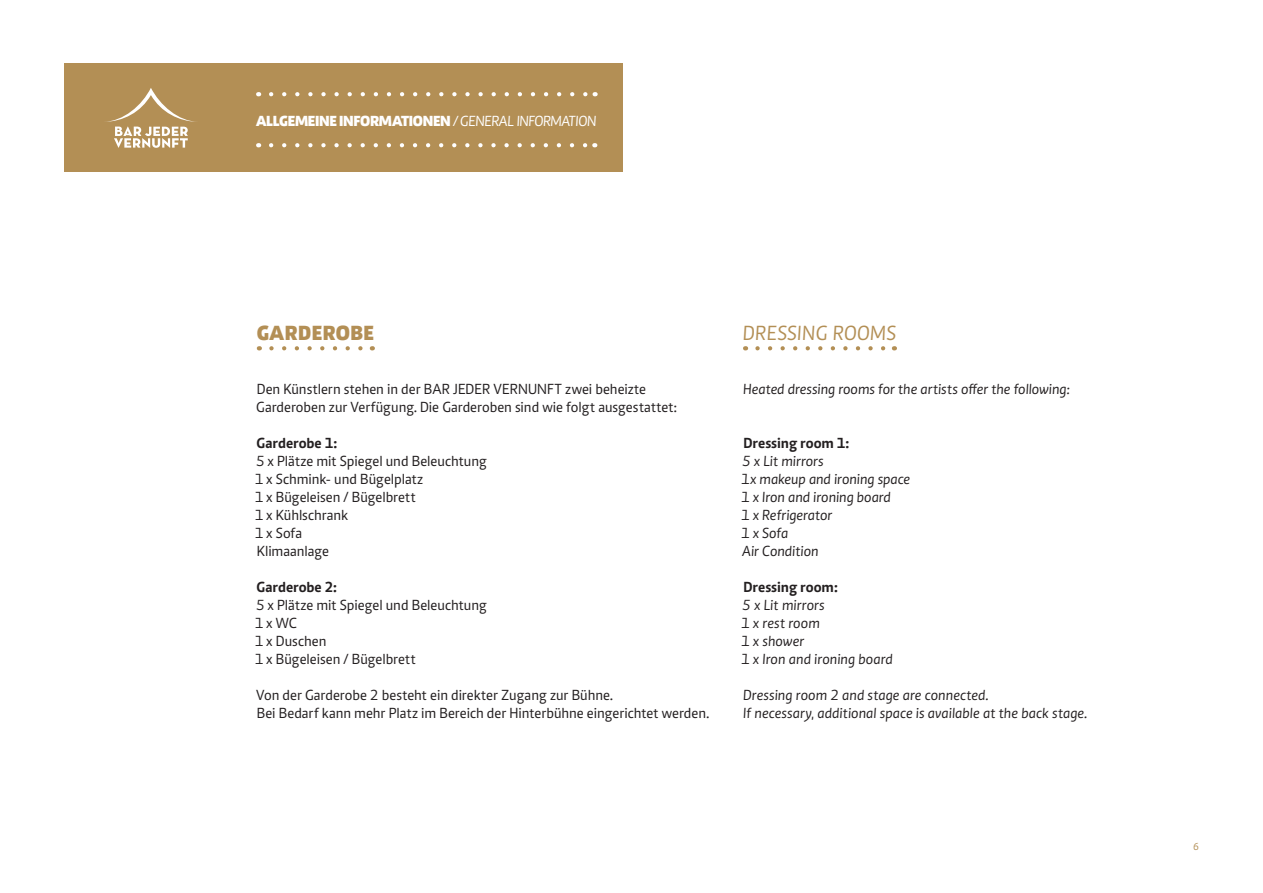
<style>
.page{position:relative;width:1263px;height:893px;background:#fff}
.page>*{position:absolute;margin:0;border:0;box-sizing:border-box;transform-origin:0 0}
.H3englisch{font:italic 21px "Caput";letter-spacing:.02em;color:#b38f55}
.t1{font:800 21px "Caput";letter-spacing:.02em;color:#b38f55}
.t2{font:15px "Caput";color:#231f20}
.p_englisch{font:italic 15px "Caput";letter-spacing:.005em;color:#231f20}
.p_englisch-2{font:700 15px "Caput";letter-spacing:-.005em;color:#231f20}
.H1c{font:800 15px "Caput";letter-spacing:-.02em;color:#fff}
.Pagina{font:10.5px "Caput";color:#b38f55}
.s1{font-weight:400;font-style:italic}
</style>
<div class="page">
<div style="left:64px;top:64px;width:558px;height:108px;background:#b38f55"></div>
<svg style="left:271px;top:92px;width:317px;height:4px"></svg>
<svg style="left:271px;top:143px;width:317px;height:4px"></svg>
<svg style="left:106px;top:88px;width:90px;height:60px"></svg>
<svg style="left:271px;top:346px;width:92px;height:4px"></svg>
<svg style="left:757px;top:346px;width:129px;height:4px"></svg>
<p class="H1c" style="left:256px;top:111px;width:342px">ALLGEMEINE INFORMATIONEN <span class="s1">/ GENERAL INFORMATION</span></p>
<h3 class="t1" style="left:257px;top:319px;width:119px">GARDEROBE</h3>
<p class="t2" style="left:257px;top:380px;width:391px">Den Künstlern stehen in der BAR JEDER VERNUNFT zwei beheizte</p>
<p class="t2" style="left:256px;top:398px;width:423px">Garderoben zur Verfügung. Die Garderoben sind wie folgt ausgestattet:</p>
<p class="p_englisch-2" style="left:257px;top:434px;width:82px">Garderobe 1:</p>
<p class="t2" style="left:256px;top:452px;width:232px">5 x Plätze mit Spiegel und Beleuchtung</p>
<p class="t2" style="left:255px;top:470px;width:170px">1 x Schmink- und Bügelplatz</p>
<p class="t2" style="left:255px;top:488px;width:163px">1 x Bügeleisen / Bügelbrett</p>
<p class="t2" style="left:255px;top:506px;width:95px">1 x Kühlschrank</p>
<p class="t2" style="left:255px;top:524px;width:49px">1 x Sofa</p>
<p class="t2" style="left:257px;top:542px;width:74px">Klimaanlage</p>
<p class="p_englisch-2" style="left:257px;top:578px;width:82px">Garderobe 2:</p>
<p class="t2" style="left:256px;top:596px;width:232px">5 x Plätze mit Spiegel und Beleuchtung</p>
<p class="t2" style="left:255px;top:614px;width:44px">1 x WC</p>
<p class="t2" style="left:255px;top:632px;width:73px">1 x Duschen</p>
<p class="t2" style="left:255px;top:650px;width:163px">1 x Bügeleisen / Bügelbrett</p>
<p class="t2" style="left:256px;top:686px;width:358px">Von der Garderobe 2 besteht ein direkter Zugang zur Bühne.</p>
<p class="t2" style="left:257px;top:704px;width:454px">Bei Bedarf kann mehr Platz im Bereich der Hinterbühne eingerichtet werden.</p>
<p class="H3englisch" style="left:743px;top:321px;width:155px">DRESSING ROOMS</p>
<p class="p_englisch" style="left:743px;top:380px;width:328px">Heated dressing rooms for the artists offer the following:</p>
<p class="p_englisch-2" style="left:743px;top:434px;width:108px">Dressing room 1:</p>
<p class="p_englisch" style="left:742px;top:452px;width:83px">5 x Lit mirrors</p>
<p class="p_englisch" style="left:741px;top:470px;width:170px">1x makeup and ironing space</p>
<p class="p_englisch" style="left:741px;top:488px;width:151px">1 x Iron and ironing board</p>
<p class="p_englisch" style="left:741px;top:506px;width:93px">1 x Refrigerator</p>
<p class="p_englisch" style="left:741px;top:524px;width:48px">1 x Sofa</p>
<p class="p_englisch" style="left:742px;top:542px;width:78px">Air Condition</p>
<p class="p_englisch-2" style="left:743px;top:578px;width:96px">Dressing room:</p>
<p class="p_englisch" style="left:742px;top:596px;width:84px">5 x Lit mirrors</p>
<p class="p_englisch" style="left:741px;top:614px;width:80px">1 x rest room</p>
<p class="p_englisch" style="left:741px;top:632px;width:65px">1 x shower</p>
<p class="p_englisch" style="left:741px;top:650px;width:153px">1 x Iron and ironing board</p>
<p class="p_englisch" style="left:743px;top:686px;width:247px">Dressing room 2 and stage are connected.</p>
<p class="p_englisch" style="left:743px;top:704px;width:345px">If necessary, additional space is available at the back stage.</p>
<p class="Pagina" style="left:1193px;top:841px;width:7px">6</p>
</div>
